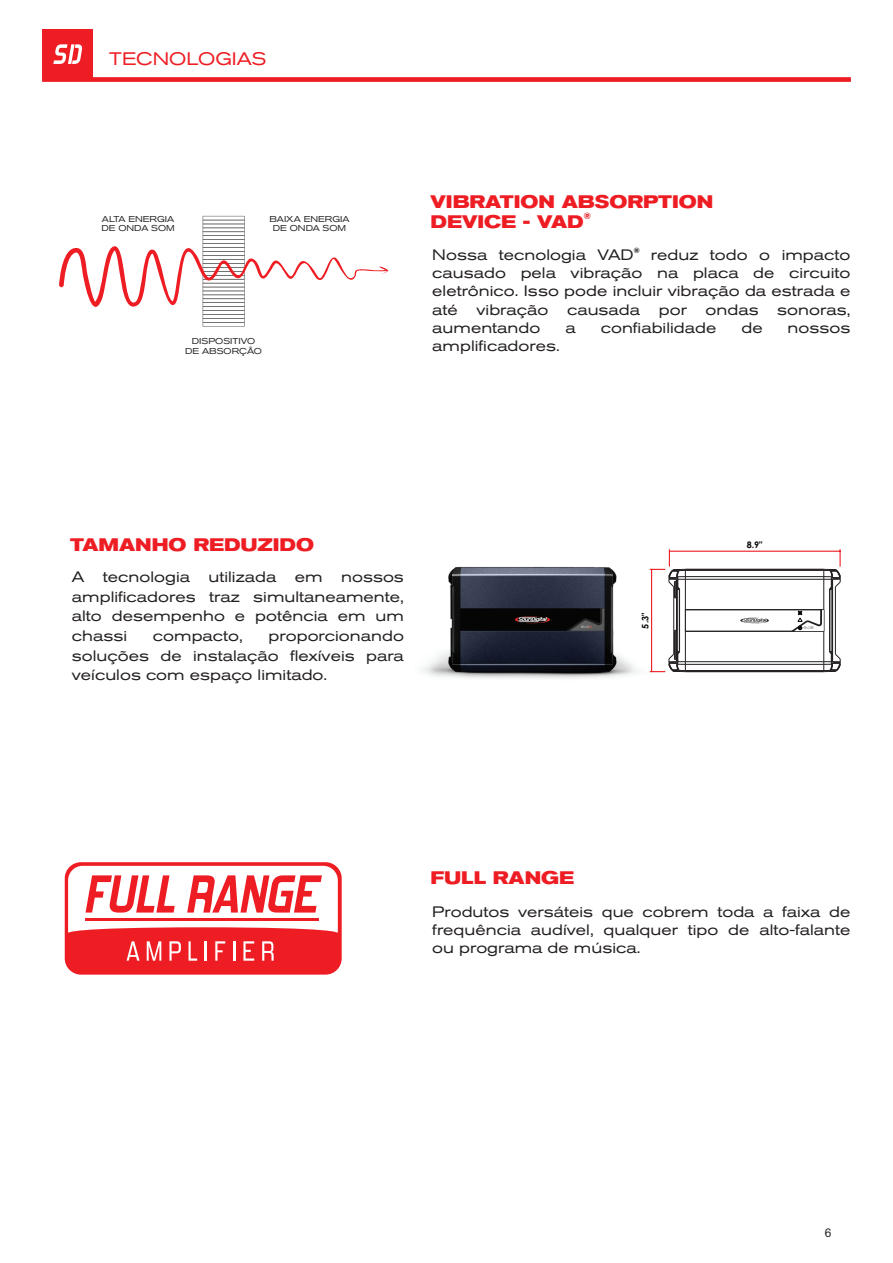
<style>
.page{position:relative;width:893px;height:1263px;background:#fff}
.page>*{position:absolute;margin:0;border:0;box-sizing:border-box;transform-origin:0 0}
.t1{font:700 expanded 18px "Akzidenz Grotesk BQ";color:#ee1d23}
.t2{font:expanded 18px "Akzidenz Grotesk BQ";color:#ee1d23}
.t3{font:expanded 15px/19.6px "Akzidenz Grotesk BQ";color:#231f20;text-align:justify}
.t4{font:12px "Arial";color:#231f20}
.t5{font:700 9px "Century Gothic";color:#040504}
.t6{font:700 expanded 9px "Akzidenz Grotesk BQ";color:#ee1d23}
.t7{font:expanded 8.4px/9.3px "Akzidenz Grotesk BQ";color:#231f20;text-align:center}
.t8{font:700 expanded 7.5px "Akzidenz Grotesk BQ";color:#231f20}
</style>
<div class="page">
<img style="left:421px;top:549px;width:275px;height:130px">
<hr style="left:669px;top:551px;width:171px;height:1px;background:#ee1d23">
<hr style="left:651px;top:569px;width:1px;height:103px;background:#ee1d23">
<hr style="left:685px;top:576px;width:139px;height:1px;background:#231f20">
<hr style="left:685px;top:579px;width:139px;height:1px;background:#231f20">
<hr style="left:685px;top:661px;width:139px;height:1px;background:#231f20">
<hr style="left:685px;top:664px;width:139px;height:1px;background:#231f20">
<hr style="left:685px;top:579px;width:1px;height:30px;background:#231f20">
<hr style="left:823px;top:579px;width:1px;height:30px;background:#231f20">
<hr style="left:823px;top:631px;width:1px;height:31px;background:#231f20">
<hr style="left:685px;top:670px;width:139px;height:1px;background:#231f20">
<hr style="left:685px;top:570px;width:139px;height:1px;background:#231f20">
<hr style="left:685px;top:671px;width:139px;height:1px;background:#231f20">
<hr style="left:685px;top:569px;width:139px;height:1px;background:#231f20">
<hr style="left:679px;top:589px;width:1px;height:63px;background:#231f20">
<hr style="left:676px;top:580px;width:1px;height:81px;background:#231f20">
<hr style="left:677px;top:589px;width:1px;height:63px;background:#231f20">
<hr style="left:829px;top:589px;width:1px;height:63px;background:#231f20">
<hr style="left:832px;top:589px;width:1px;height:63px;background:#231f20">
<hr style="left:673px;top:587px;width:1px;height:67px;background:#231f20">
<hr style="left:835px;top:587px;width:1px;height:67px;background:#231f20">
<hr style="left:686px;top:631px;width:138px;height:1px;background:#231f20">
<svg style="left:823px;top:550px;width:18px;height:40px"></svg>
<svg style="left:823px;top:651px;width:18px;height:21px"></svg>
<svg style="left:650px;top:550px;width:36px;height:49px"></svg>
<svg style="left:650px;top:609px;width:36px;height:63px"></svg>
<div style="left:685px;top:609px;width:139px;height:22px;background:#fff;border:1px solid #231f20"></div>
<svg style="left:740px;top:618px;width:29px;height:5px"></svg>
<svg style="left:791px;top:609px;width:33px;height:23px"></svg>
<div style="left:65px;top:862px;width:277px;height:113px;background:#ee1d23;border-radius:16px"></div>
<svg style="left:68px;top:866px;width:270px;height:67px"></svg>
<hr style="left:86px;top:918px;width:233px;height:2px;background:#ee1d23">
<svg style="left:127px;top:941px;width:12px;height:20px"></svg>
<svg style="left:147px;top:941px;width:14px;height:20px"></svg>
<svg style="left:169px;top:941px;width:12px;height:20px"></svg>
<svg style="left:189px;top:941px;width:8px;height:20px"></svg>
<hr style="left:205px;top:941px;width:2px;height:20px;background:#fff">
<svg style="left:215px;top:941px;width:10px;height:20px"></svg>
<hr style="left:233px;top:941px;width:2px;height:20px;background:#fff">
<svg style="left:243px;top:941px;width:11px;height:20px"></svg>
<svg style="left:262px;top:941px;width:12px;height:20px"></svg>
<div style="left:42px;top:29px;width:51px;height:51px;background:#ee1d23"></div>
<div style="left:42px;top:77px;width:809px;height:5px;background:#ee1d23"></div>
<svg style="left:53px;top:44px;width:29px;height:20px"></svg>
<svg style="left:203px;top:216px;width:42px;height:4px"></svg>
<hr style="left:203px;top:220px;width:42px;height:4px;background:#a19f9f">
<div style="left:203px;top:322px;width:42px;height:5px;background:#a8a7a7"></div>
<svg style="left:59px;top:221px;width:329px;height:105px"></svg>
<p class="t2" style="left:109px;top:52px;width:159px">TECNOLOGIAS</p>
<p class="t7" style="left:102px;top:215px;width:75px;text-align:left">ALTA ENERGIA<br>DE ONDA SOM</p>
<p class="t7" style="left:269px;top:215px;width:82px">BAIXA ENERGIA<br>DE ONDA SOM</p>
<p class="t1" style="left:431px;top:195px;width:284px">VIBRATION ABSORPTION</p>
<p class="t6" style="left:584px;top:213px;width:8px">®</p>
<p class="t1" style="left:431px;top:215px;width:155px">DEVICE - VAD</p>
<p class="t8" style="left:634px;top:247px;width:7px">®</p>
<p class="t3" style="left:432px;top:247px;width:420px;line-height:18px;text-align:left;text-indent:165px">VAD<br>causado pela vibração na placa de circuito eletrônico. Isso pode incluir vibração da estrada e até vibração causada por ondas sonoras, aumentando</p>
<p class="t3" style="left:432px;top:247px;width:155px">Nossa tecnologia</p>
<p class="t3" style="left:651px;top:247px;width:201px">reduz todo o impacto</p>
<p class="t3" style="left:565px;top:319px;width:12px">a</p>
<p class="t3" style="left:601px;top:319px;width:117px">confiabilidade</p>
<p class="t3" style="left:741px;top:319px;width:23px">de</p>
<p class="t3" style="left:788px;top:319px;width:64px">nossos</p>
<p class="t7" style="left:185px;top:338px;width:78px">DISPOSITIVO<br>DE ABSORÇÃO</p>
<p class="t3" style="left:432px;top:337px;width:129px">amplificadores.</p>
<p class="t1" style="left:70px;top:538px;width:245px">TAMANHO REDUZIDO</p>
<p class="t3" style="left:72px;top:568px;width:334px">A tecnologia utilizada em nossos amplificadores traz simultaneamente, alto desempenho e potência em um chassi</p>
<p class="t3" style="left:72px;top:627px;width:334px;text-indent:197px">proporcionando soluções de instalação flexíveis para veículos com espaço limitado.</p>
<p class="t3" style="left:153px;top:627px;width:92px">compacto,</p>
<p class="t5" style="left:642px;top:628px;width:17px;rotate:-90deg">5.3"</p>
<p class="t5" style="left:747px;top:541px;width:17px">8.9"</p>
<p class="t1" style="left:431px;top:871px;width:145px">FULL RANGE</p>
<p class="t3" style="left:432px;top:904px;width:420px;line-height:17.9px">Produtos versáteis que cobrem toda a faixa de frequência audível, qualquer tipo de alto-falante ou programa de música.</p>
<p class="t4" style="left:825px;top:1228px;width:8px">6</p>
</div>
